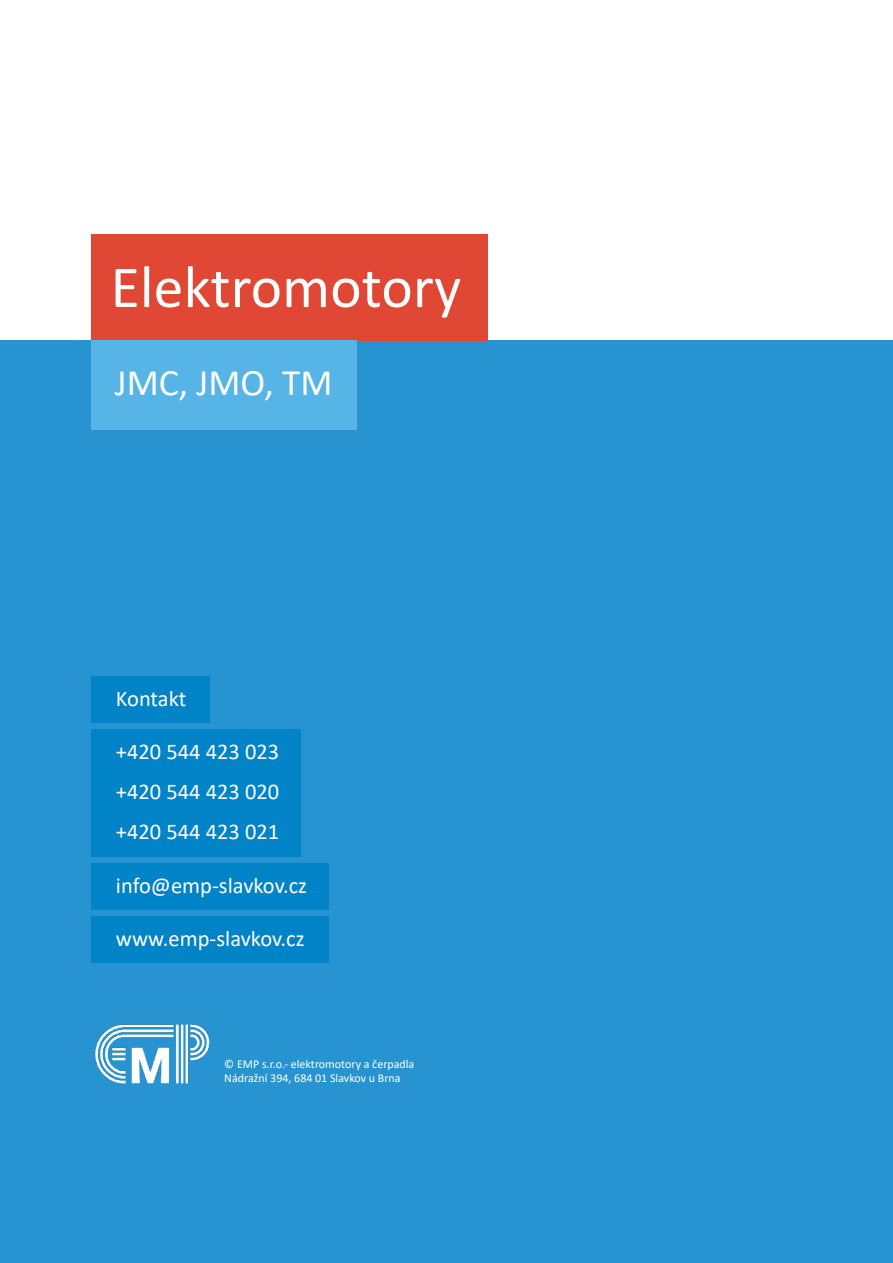
<style>
.page{position:relative;width:893px;height:1263px;background:#fff}
.page>*{position:absolute;margin:0;border:0;box-sizing:border-box;transform-origin:0 0}
.t1{font:60px "Calibri";color:#fff}
.t2{font:37.5px "Calibri";color:#fff}
.t3{font:22.5px/39.8px "Calibri";color:#fff;text-align:justify}
.t4{font:12px/14.4px "Calibri";color:#fff}
</style>
<div class="page">
<div style="left:0;top:341px;width:893px;height:922px;background:#2893d1"></div>
<div style="left:91px;top:234px;width:397px;height:107px;background:#e14735"></div>
<div style="left:91px;top:341px;width:266px;height:89px;background:#57b4e6"></div>
<div style="left:91px;top:676px;width:118px;height:47px;background:#0083c7"></div>
<div style="left:91px;top:729px;width:210px;height:128px;background:#0083c7"></div>
<div style="left:91px;top:863px;width:237px;height:47px;background:#0083c7"></div>
<div style="left:91px;top:916px;width:237px;height:47px;background:#0083c7"></div>
<img style="left:95px;top:1024px;width:115px;height:60px">
<h1 class="t1" style="left:111px;top:245px;width:352px">Elektromotory</h1>
<h2 class="t2" style="left:115px;top:357px;width:219px">JMC, JMO, TM</h2>
<p class="t3" style="left:116px;top:678px;width:72px">Kontakt</p>
<p class="t3" style="left:116px;top:731px;width:165px">+420 544 423 023 +420 544 423 020 +420 544 423 021</p>
<p class="t3" style="left:116px;top:865px;width:193px">info@emp-slavkov.cz</p>
<p class="t3" style="left:116px;top:917px;width:190px">www.emp-slavkov.cz</p>
<p class="t4" style="left:224px;top:1056px;width:192px">© EMP s.r.o.- elektromotory a čerpadla<br>Nádražní 394, 684 01 Slavkov u Brna</p>
</div>
